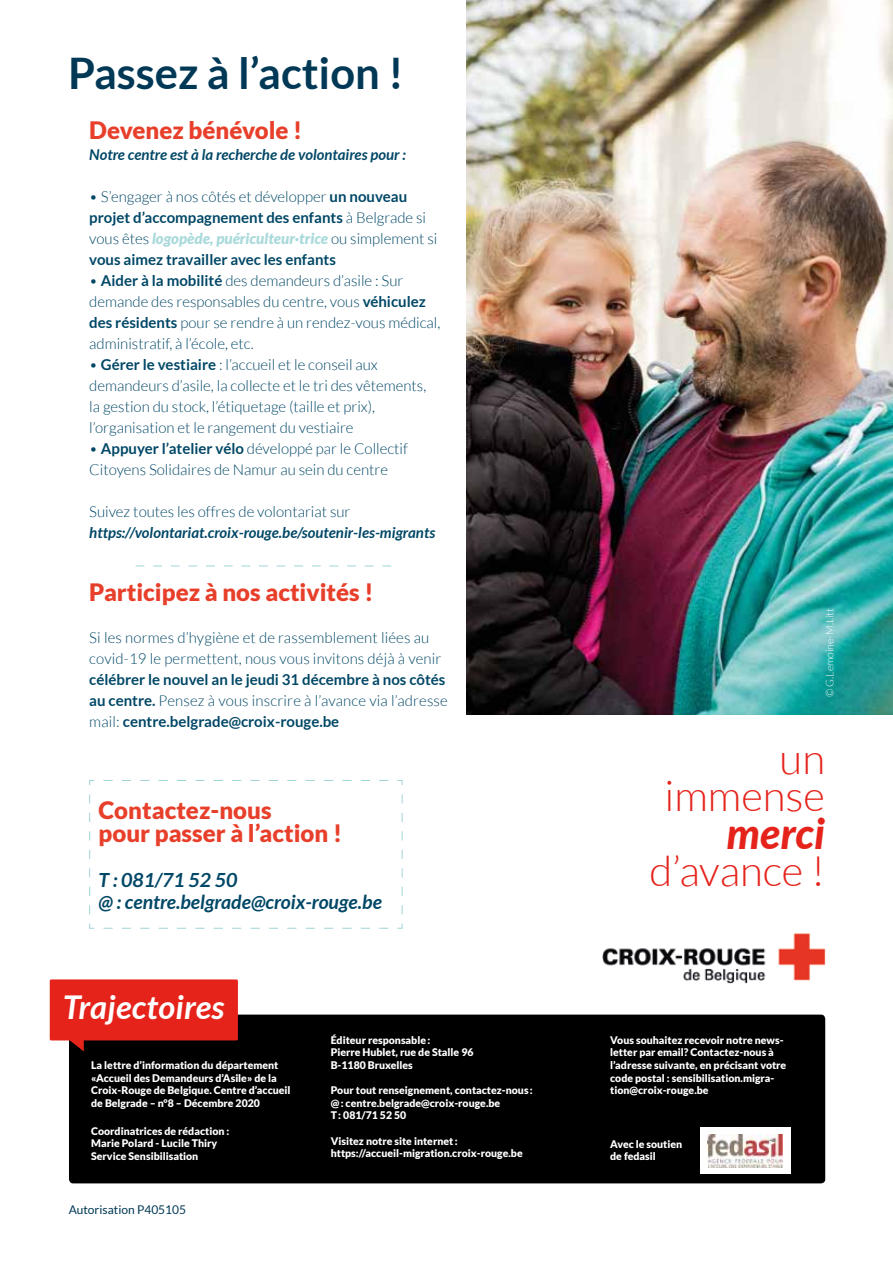
<style>
.page{position:relative;width:893px;height:1263px;background:#fff}
.page>*{position:absolute;margin:0;border:0;box-sizing:border-box;transform-origin:0 0}
.t1{font:700 43.5px "Lato";color:#003855}
.t2{font:300 42px/37.5px "Lato";color:#e5231b;text-align:right}
.t3{font:italic 800 42px "Lato";color:#e5231b}
.t4{font:italic 700 32.7px "Lato";letter-spacing:.01em;color:#fff}
.t5{font:900 24px/22.5px "Lato";color:#e83f2b}
.t6{font:italic 700 19.5px/22.5px "Lato";color:#004766}
.t7{font:300 15px/21px "Lato";color:#004766}
.t8{font:700 15px/21px "Lato";color:#004766}
.t9{font:italic 700 15px "Lato";color:#004766}
.t10{font:12px "Lato";color:#003855}
.t11{font:900 10.5px/12.6px "Lato";color:#fff}
.t12{font:300 10.5px "Lato";color:#fff}
.s1{font-weight:300}
.s2{font-weight:900;font-style:italic;color:#aadadc}
.s3{font-weight:700}
</style>
<div class="page">
<div style="left:69px;top:1014px;width:756px;height:169px;background:#000;border-radius:4px"></div>
<div style="left:700px;top:1127px;width:90px;height:46px;background:#fff"></div>
<img style="left:707px;top:1135px;width:75px;height:32px">
<div style="left:50px;top:979px;width:188px;height:61px;background:#e5231b"></div>
<svg style="left:69px;top:1040px;width:15px;height:11px"></svg>
<svg style="left:89px;top:780px;width:314px;height:149px"></svg>
<svg style="left:136px;top:566px;width:255px;height:1px"></svg>
<img style="left:602px;top:933px;width:224px;height:51px">
<img style="left:466px;top:0;width:427px;height:714px">
<h1 class="t1" style="left:68px;top:48px;width:337px">Passez à l’action !</h1>
<h3 class="t5" style="left:89px;top:119px;width:215px">Devenez bénévole !</h3>
<h3 class="t9" style="left:89px;top:146px;width:318px">Notre centre est à la recherche de volontaires pour :</h3>
<h3 class="t8" style="left:89px;top:186px;width:350px"><span class="s1">• S’engager à nos côtés et développer</span> un nouveau projet d’accompagnement des enfants <span class="s1">à Belgrade si vous êtes</span> <span class="s2">logopède, puériculteur·trice</span> <span class="s1">ou simplement si </span>vous aimez travailler avec les enfants</h3>
<h3 class="t7" style="left:89px;top:271px;width:353px">• <span class="s3">Aider à la mobilité</span> des demandeurs d’asile : Sur demande des responsables du centre, vous <span class="s3">véhiculez des résidents</span> pour se rendre à un rendez-vous médical, administratif, à l’école, etc.</h3>
<h3 class="t7" style="left:89px;top:355px;width:339px">• <span class="s3">Gérer le vestiaire</span> : l’accueil et le conseil aux demandeurs d’asile, la collecte et le tri des vêtements, la gestion du stock, l’étiquetage (taille et prix), l’organisation et le rangement du vestiaire</h3>
<h3 class="t7" style="left:89px;top:439px;width:320px">• <span class="s3">Appuyer l’atelier vélo</span> développé par le Collectif<br>Citoyens Solidaires de Namur au sein du centre</h3>
<h3 class="t7" style="left:89px;top:502px;width:263px">Suivez toutes les offres de volontariat sur</h3>
<h3 class="t9" style="left:89px;top:524px;width:347px">https://volontariat.croix-rouge.be/soutenir-les-migrants</h3>
<h3 class="t5" style="left:89px;top:581px;width:286px">Participez à nos activités !</h3>
<h3 class="t7" style="left:89px;top:628px;width:354px">Si les normes d’hygiène et de rassemblement liées au covid-19 le permettent, nous vous invitons déjà à venir</h3>
<h3 class="t8" style="left:89px;top:669px;width:360px">célébrer le nouvel an le jeudi 31 décembre à nos côtés au centre. <span class="s1">Pensez à vous inscrire à l’avance via l’adresse mail:</span> centre.belgrade@croix-rouge.be</h3>
<h3 class="t5" style="left:99px;top:798px;width:245px">Contactez-nous<br>pour passer à l’action !</h3>
<h3 class="t6" style="left:99px;top:868px;width:285px">T : 081/71 52 50<br>@ : centre.belgrade@croix-rouge.be</h3>
<h3 class="t4" style="left:63px;top:989px;width:163px">Trajectoires</h3>
<p class="t11" style="left:91px;top:1059px;width:201px">La lettre d’information du département «Accueil des Demandeurs d’Asile» de la Croix-Rouge de Belgique. Centre d’accueil de Belgrade – n°8 – Décembre 2020</p>
<p class="t11" style="left:91px;top:1124px;width:140px">Coordinatrices de rédaction :<br>Marie Polard - Lucile Thiry<br>Service Sensibilisation</p>
<p class="t10" style="left:69px;top:1203px;width:119px">Autorisation P405105</p>
<p class="t11" style="left:331px;top:1033px;width:144px">Éditeur responsable:<br>Pierre Hublet, rue de Stalle 96<br>B-1180 Bruxelles</p>
<p class="t11" style="left:331px;top:1084px;width:204px">Pour tout renseignement, contactez-nous : @: centre.belgrade@croix-rouge.be<br>T: 081/71 52 50</p>
<p class="t11" style="left:331px;top:1134px;width:193px">Visitez notre site internet : https://accueil-migration.croix-rouge.be</p>
<p class="t12" style="left:824px;top:697px;width:90px;rotate:-90deg">© G.Lemoine-M.Litt</p>
<h2 class="t2" style="left:665px;top:740px;width:162px">un immense</h2>
<h2 class="t3" style="left:727px;top:802px;width:100px">merci</h2>
<h2 class="t2" style="left:649px;top:853px;width:177px">d’avance !</h2>
<p class="t11" style="left:610px;top:1033px;width:178px">Vous souhaitez recevoir notre news&shy;letter par email? Contactez-nous à l’adresse suivante, en précisant votre code postal : sensibilisation.migra&shy;tion@croix-rouge.be</p>
<p class="t11" style="left:610px;top:1137px;width:74px">Avec le soutien de fedasil</p>
</div>
